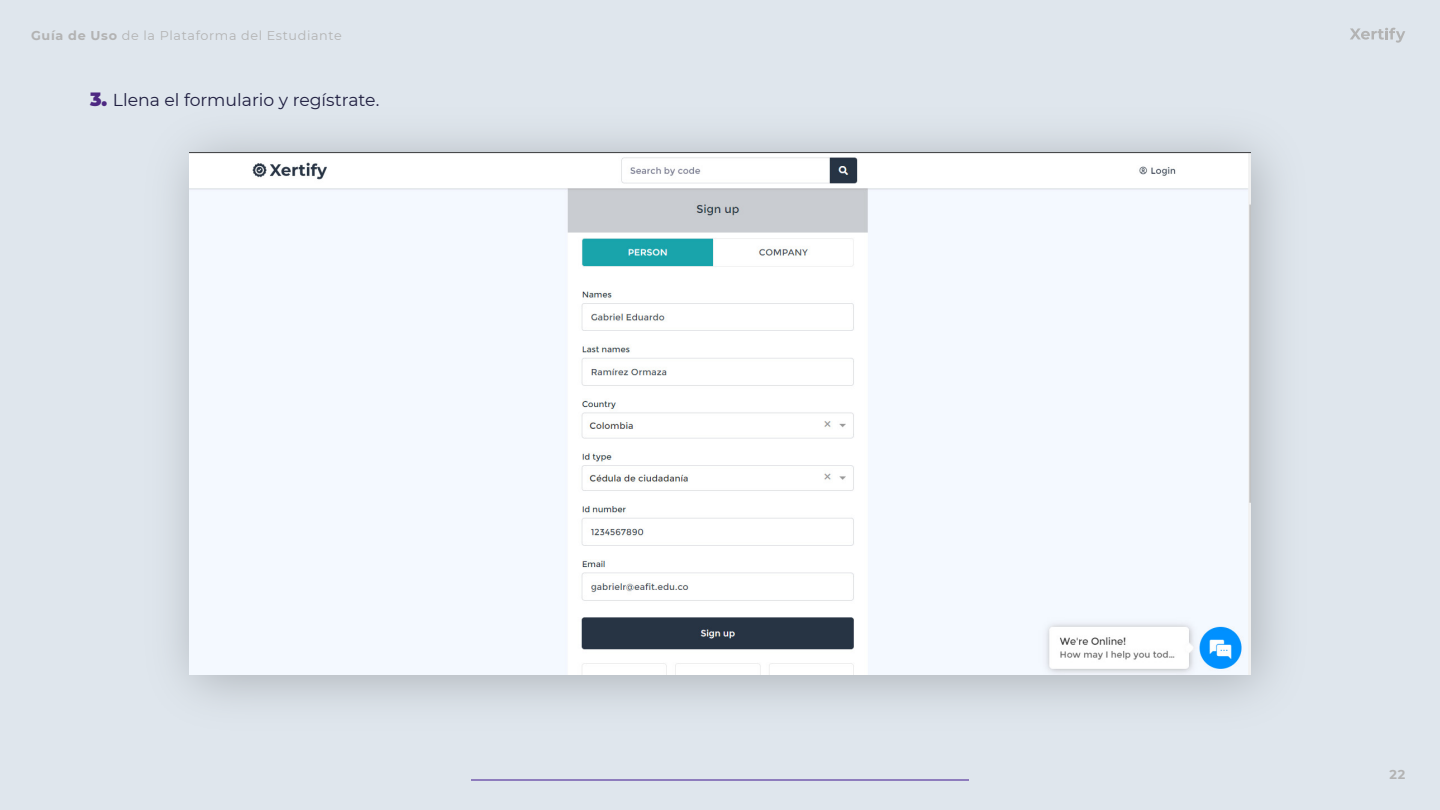
<style>
.page{position:relative;width:1440px;height:810px;background:#dfe6ed}
.page>*{position:absolute;margin:0;border:0;box-sizing:border-box;transform-origin:0 0}
.t1{font:17.25px "Montserrat";color:#201f41}
.t2{font:12.75px "Montserrat";letter-spacing:.05em;color:#b3b3b3}
.t3{font:700 12.75px "Montserrat";color:#b3b3b3}
.s1{font-weight:700}
.s2{font-weight:900;font-size:18.75px;color:#4d2882}
</style>
<div class="page">
<svg style="left:1350px;top:28px;width:55px;height:15px"></svg>
<hr style="left:471px;top:779px;width:498px;height:2px;background:#8e7dbd">
<img style="left:175px;top:138px;width:1101px;height:562px">
<img style="left:190px;top:152px;width:1060px;height:522px">
<p class="t2" style="left:31px;top:26px;width:312px"><span class="s1">Guía de Uso</span> de la Plataforma del Estudiante</p>
<h1 class="t1" style="left:90px;top:88px;width:291px"><span class="s2">3.</span> Llena el formulario y regístrate.</h1>
<p class="t3" style="left:1390px;top:766px;width:17px">22</p>
</div>
